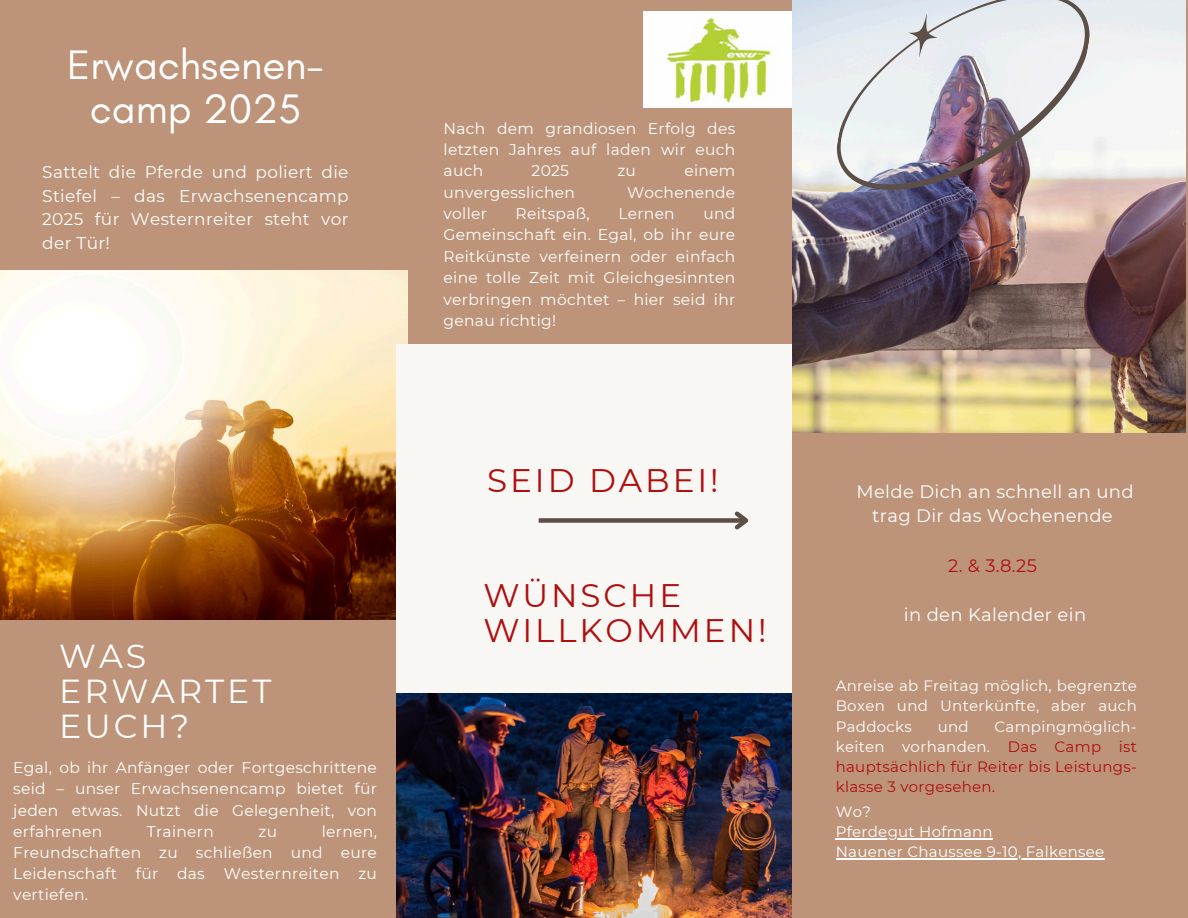
<style>
.page{position:relative;width:1188px;height:918px;background:#bd9479}
.page>*{position:absolute;margin:0;border:0;box-sizing:border-box;transform-origin:0 0}
.t1{font:42px/43.8px "Glacial Indifference";color:#fff;text-align:center}
.t2{font:33.15px/34.8px "Montserrat";letter-spacing:.09em;color:#fff}
.t3{font:32.55px/34.8px "Montserrat";letter-spacing:.09em;color:#af0e0e}
.t4{font:18px/24.8px "Montserrat";letter-spacing:.02em;color:#fff;text-align:center}
.t5{font:18px "Montserrat";color:#af0e0e}
.t6{font:16.95px/23.7px "Montserrat";letter-spacing:.02em;color:#fff;text-align:justify}
.t7{font:15.45px/21.3px "Montserrat";letter-spacing:.02em;color:#fff;text-align:justify}
.t8{font:15px/20.2px "Montserrat";letter-spacing:.02em;color:#fff;text-align:justify}
.t9{font:15px/20.2px "Montserrat";letter-spacing:.02em;color:#af0e0e;text-align:justify}
.s1{color:#fff}
</style>
<div class="page">
<img style="left:0;top:271px;width:407px;height:349px">
<img style="left:643px;top:12px;width:149px;height:95px">
<img style="left:396px;top:692px;width:396px;height:226px">
<img style="left:792px;top:0;width:394px;height:432px">
<img style="left:831px;top:0;width:265px;height:221px">
<div style="left:396px;top:344px;width:396px;height:348px;background:#f8f7f4"></div>
<div style="left:539px;top:518px;width:207px;height:5px;background:#5b4f47"></div>
<svg style="left:731px;top:511px;width:18px;height:19px"></svg>
<hr style="left:836px;top:838px;width:157px;height:1px;background:#fff">
<hr style="left:836px;top:858px;width:269px;height:1px;background:#fff">
<p class="t1" style="left:67px;top:43px;width:258px">Erwachsenen&shy;camp 2025</p>
<h3 class="t6" style="left:42px;top:160px;width:308px">Sattelt die Pferde und poliert die Stiefel – das Erwachsenencamp 2025 für Westernreiter steht vor der Tür!</h3>
<p class="t2" style="left:59px;top:639px;width:214px">WAS<br>ERWARTET<br>EUCH?</p>
<p class="t7" style="left:13px;top:757px;width:365px">Egal, ob ihr Anfänger oder Fortgeschrittene seid – unser Erwachsenencamp bietet für jeden etwas. Nutzt die Gelegenheit, von erfahrenen</p>
<p class="t7" style="left:13px;top:821px;width:365px;text-indent:309px">lernen, Freundschaften zu schließen und eure Leidenschaft für das Westernreiten zu vertiefen.</p>
<p class="t7" style="left:147px;top:821px;width:68px">Trainern</p>
<p class="t7" style="left:259px;top:821px;width:20px">zu</p>
<p class="t7" style="left:444px;top:117px;width:293px">Nach dem grandiosen Erfolg des letzten Jahres auf laden wir euch auch</p>
<p class="t7" style="left:532px;top:160px;width:39px">2025</p>
<p class="t7" style="left:617px;top:160px;width:20px">zu</p>
<p class="t7" style="left:684px;top:160px;width:52px">einem</p>
<p class="t7" style="left:444px;top:182px;width:133px">unvergesslichen</p>
<p class="t7" style="left:627px;top:182px;width:110px">Wochenende</p>
<p class="t7" style="left:444px;top:203px;width:45px">voller</p>
<p class="t7" style="left:516px;top:203px;width:76px">Reitspaß,</p>
<p class="t7" style="left:618px;top:203px;width:58px">Lernen</p>
<p class="t7" style="left:444px;top:203px;width:293px;text-indent:260px">und Gemeinschaft ein. Egal, ob ihr eure Reitkünste verfeinern oder einfach eine tolle Zeit mit Gleichgesinnten verbringen möchtet – hier seid ihr genau richtig!</p>
<p class="t3" style="left:487px;top:463px;width:233px">SEID DABEI!</p>
<p class="t3" style="left:483px;top:578px;width:285px">WÜNSCHE<br>WILLKOMMEN!</p>
<h3 class="t4" style="left:857px;top:479px;width:279px">Melde Dich an schnell an und trag Dir das Wochenende</h3>
<p class="t5" style="left:948px;top:554px;width:90px">2. &amp; 3.8.25</p>
<p class="t4" style="left:904px;top:603px;width:184px">in den Kalender ein</p>
<p class="t8" style="left:836px;top:676px;width:303px">Anreise ab Freitag möglich, begrenzte Boxen und Unterkünfte, aber auch Paddocks</p>
<p class="t9" style="left:836px;top:716px;width:303px;text-indent:159px"><span class="s1">Campingmöglich&shy;keiten vorhanden.</span> Das Camp ist hauptsächlich für Reiter bis Leistungs&shy;klasse 3 vorgesehen.</p>
<p class="t8" style="left:938px;top:716px;width:33px">und</p>
<p class="t8" style="left:836px;top:801px;width:37px">Wo?</p>
<h3 class="t8" style="left:836px;top:821px;width:159px">Pferdegut Hofmann</h3>
<h3 class="t8" style="left:836px;top:842px;width:270px">Nauener Chaussee 9-10, Falkensee</h3>
</div>
